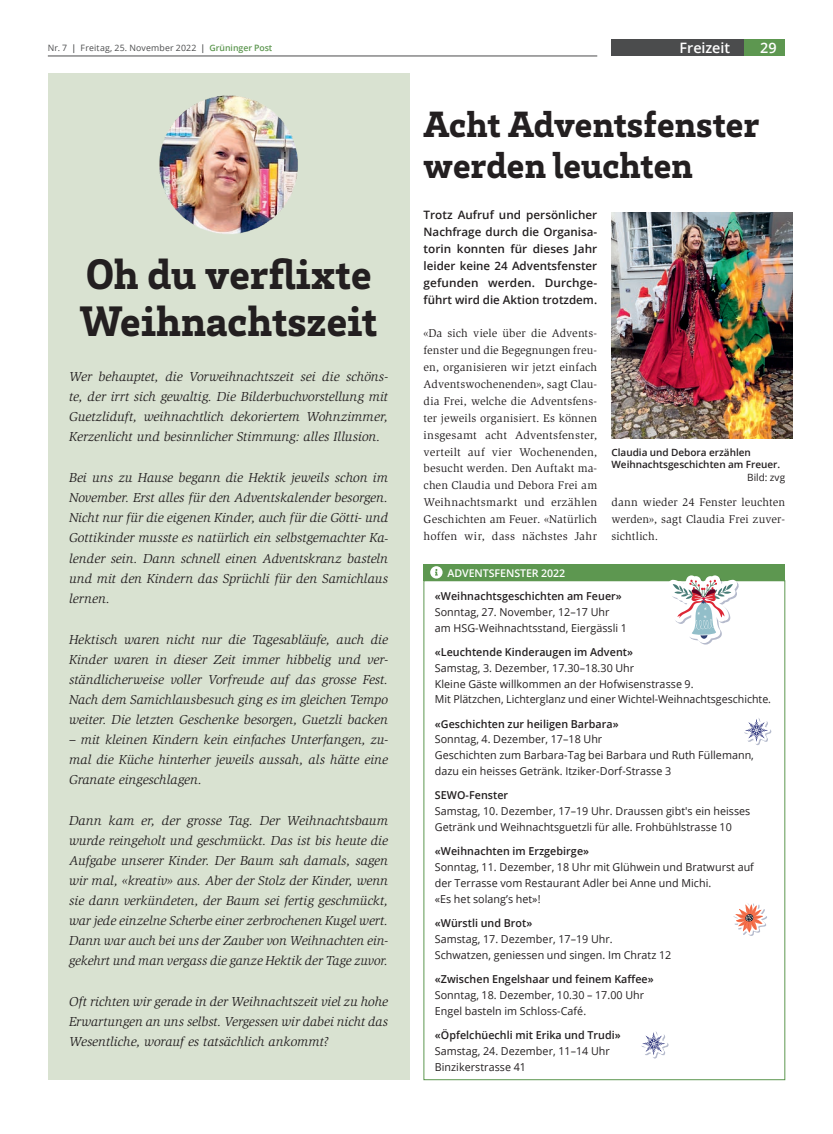
<style>
.page{position:relative;width:833px;height:1134px;background:#fff}
.page>*{position:absolute;margin:0;border:0;box-sizing:border-box;transform-origin:0 0}
.t1{font:900 43.75px/47.5px "Brix Slab";color:#231f20}
.t2{font:900 37.5px/41.2px "Brix Slab";color:#231f20}
.t3{font:600 14.38px "Open Sans";letter-spacing:-.005em;color:#fff}
.t4{font:italic 13.25px/20px "Slimbach Std";color:#231f20;text-align:justify}
.t5{font:11.5px/16.9px "Slimbach Std";letter-spacing:.01em;color:#231f20;text-align:justify}
.t6{font:600 11.5px/16.9px "Open Sans";color:#231f20;text-align:justify}
.t7{font:11px/15.9px "Open Sans";letter-spacing:.005em;color:#231f20}
.t8{font:600 11px "Open Sans";letter-spacing:.005em;color:#231f20}
.t9{font:600 10.62px "Open Sans";letter-spacing:-.005em;color:#fff}
.t10{font:600 10px/12.5px "Open Sans";color:#231f20}
.t11{font:10px "Open Sans";color:#231f20}
.t12{font:8.75px "Open Sans";letter-spacing:.02em;color:#4b4c4d}
.s1{font-weight:600}
.s2{font-weight:600;color:#5d9750}
</style>
<div class="page">
<div style="left:744px;top:39px;width:41px;height:17px;background:#5d9750"></div>
<hr style="left:48px;top:56px;width:549px;height:1px;background:#4b4c4d">
<div style="left:48px;top:74px;width:361px;height:1006px;background:#d9e2d1"></div>
<div style="left:611px;top:39px;width:133px;height:17px;background:#4b4c4d"></div>
<img style="left:159px;top:95px;width:139px;height:139px">
<img style="left:611px;top:213px;width:182px;height:226px">
<div style="left:423px;top:564px;width:362px;height:16px;background:#5d9750"></div>
<svg style="left:430px;top:566px;width:12px;height:12px"></svg>
<svg style="left:733px;top:903px;width:34px;height:33px"></svg>
<svg style="left:744px;top:718px;width:27px;height:27px"></svg>
<svg style="left:641px;top:1031px;width:27px;height:27px"></svg>
<svg style="left:668px;top:575px;width:70px;height:70px"></svg>
<p class="t3" style="left:679px;top:38px;width:52px">Freizeit</p>
<p class="t12" style="left:48px;top:42px;width:226px">Nr. 7 <span class="s1">|</span> Freitag, 25. November 2022 <span class="s1">|</span> <span class="s2">Grüninger Post</span></p>
<p class="t3" style="left:760px;top:38px;width:18px">29</p>
<h1 class="t1" style="left:80px;top:248px;width:299px">Oh du verflixte<br>Weihnachtszeit</h1>
<p class="t4" style="left:69px;top:367px;width:320px">Wer behauptet, die Vorweihnachtszeit sei die schöns&shy;te, der irrt sich gewaltig. Die Bilderbuchvorstellung mit Guetzliduft, weihnachtlich dekoriertem Wohnzimmer, Kerzenlicht und besinnlicher Stimmung: alles Illusion.</p>
<p class="t4" style="left:69px;top:468px;width:320px">Bei uns zu Hause begann die Hektik jeweils schon im November. Erst alles für den Adventskalender besorgen.<br>Nicht nur für die eigenen Kinder, auch für die Götti- und Gottikinder musste es natürlich ein selbstgemachter Ka&shy;lender sein. Dann schnell einen Adventskranz basteln und mit den Kindern das Sprüchli für den Samichlaus lernen.</p>
<p class="t4" style="left:69px;top:629px;width:320px">Hektisch waren nicht nur die Tagesabläufe, auch die Kinder waren in dieser Zeit immer hibbelig und ver&shy;ständlicherweise voller Vorfreude auf das grosse Fest.<br>Nach dem Samichlausbesuch ging es im gleichen Tempo weiter. Die letzten Geschenke besorgen, Guetzli backen</p>
<p class="t4" style="left:69px;top:729px;width:320px">– mit kleinen Kindern kein einfaches Unterfangen, zu&shy;mal die Küche hinterher jeweils aussah, als hätte eine Granate eingeschlagen.</p>
<p class="t4" style="left:69px;top:811px;width:320px">Dann kam er, der grosse Tag. Der Weihnachtsbaum wurde reingeholt und geschmückt. Das ist bis heute die Aufgabe unserer Kinder. Der Baum sah damals, sagen wir mal, «kreativ» aus. Aber der Stolz der Kinder, wenn sie dann verkündeten, der Baum sei fertig geschmückt, war jede einzelne Scherbe einer zerbrochenen Kugel wert.<br>Dann war auch bei uns der Zauber von Weihnachten ein&shy;gekehrt und man vergass die ganze Hektik der Tage zuvor.</p>
<p class="t4" style="left:69px;top:992px;width:320px">Oft richten wir gerade in der Weihnachtszeit viel zu hohe Erwartungen an uns selbst. Vergessen wir dabei nicht das Wesentliche, worauf es tatsächlich ankommt?</p>
<h2 class="t2" style="left:423px;top:102px;width:337px">Acht Adventsfenster werden leuchten</h2>
<p class="t6" style="left:423px;top:206px;width:175px">Trotz Aufruf und persönlicher Nachfrage durch die Organisa&shy;torin konnten für dieses Jahr leider keine 24 Adventsfenster gefunden werden. Durchge&shy;führt wird die Aktion trotzdem.</p>
<p class="t5" style="left:423px;top:325px;width:175px">«Da sich viele über die Advents&shy;fenster und die Begegnungen freu&shy;en, organisieren wir jetzt einfach Adventswochenenden», sagt Clau&shy;dia Frei, welche die Adventsfens&shy;ter jeweils organisiert. Es können insgesamt acht Adventsfenster, verteilt auf vier Wochenenden, besucht werden. Den Auftakt ma&shy;chen Claudia und Debora Frei am Weihnachtsmarkt und erzählen Geschichten am Feuer. «Natürlich hoffen wir, dass nächstes Jahr</p>
<p class="t9" style="left:447px;top:565px;width:119px">ADVENTSFENSTER 2022</p>
<p class="t10" style="left:611px;top:445px;width:170px">Claudia und Debora erzählen<br>Weihnachtsgeschichten am Freuer.</p>
<p class="t11" style="left:747px;top:470px;width:39px">Bild: zvg</p>
<p class="t5" style="left:611px;top:494px;width:175px">dann wieder 24 Fenster leuchten werden», sagt Claudia Frei zuver&shy;sichtlich.</p>
<p class="t8" style="left:435px;top:588px;width:188px">«Weihnachtsgeschichten am Feuer»</p>
<p class="t7" style="left:435px;top:603px;width:194px">Sonntag, 27. November, 12–17 Uhr am HSG-Weihnachtsstand, Eiergässli 1</p>
<p class="t8" style="left:435px;top:644px;width:200px">«Leuchtende Kinderaugen im Advent»</p>
<p class="t7" style="left:435px;top:659px;width:338px">Samstag, 3. Dezember, 17.30–18.30 Uhr<br>Kleine Gäste willkommen an der Hofwisenstrasse 9.<br>Mit Plätzchen, Lichterglanz und einer Wichtel-Weihnachtsgeschichte.</p>
<p class="t8" style="left:435px;top:716px;width:185px">«Geschichten zur heiligen Barbara»</p>
<p class="t7" style="left:435px;top:731px;width:320px">Sonntag, 4. Dezember, 17–18 Uhr<br>Geschichten zum Barbara-Tag bei Barbara und Ruth Füllemann, dazu ein heisses Getränk. Itziker-Dorf-Strasse 3</p>
<p class="t8" style="left:435px;top:788px;width:75px">SEWO-Fenster</p>
<p class="t7" style="left:435px;top:803px;width:317px">Samstag, 10. Dezember, 17–19 Uhr. Draussen gibt's ein heisses<br>Getränk und Weihnachtsguetzli für alle. Frohbühlstrasse 10</p>
<p class="t8" style="left:435px;top:844px;width:156px">«Weihnachten im Erzgebirge»</p>
<p class="t7" style="left:435px;top:859px;width:320px">Sonntag, 11. Dezember, 18 Uhr mit Glühwein und Bratwurst auf der Terrasse vom Restaurant Adler bei Anne und Michi.<br>«Es het solang’s het»!</p>
<p class="t8" style="left:435px;top:916px;width:99px">«Würstli und Brot»</p>
<p class="t7" style="left:435px;top:931px;width:238px">Samstag, 17. Dezember, 17–19 Uhr.<br>Schwatzen, geniessen und singen. Im Chratz 12</p>
<p class="t8" style="left:435px;top:972px;width:220px">«Zwischen Engelshaar und feinem Kaffee»</p>
<p class="t7" style="left:435px;top:987px;width:211px">Sonntag, 18. Dezember, 10.30 – 17.00 Uhr<br>Engel basteln im Schloss-Café.</p>
<p class="t8" style="left:435px;top:1027px;width:187px">«Öpfelchüechli mit Erika und Trudi»</p>
<p class="t7" style="left:435px;top:1043px;width:177px">Samstag, 24. Dezember, 11–14 Uhr<br>Binzikerstrasse 41</p>
</div>
